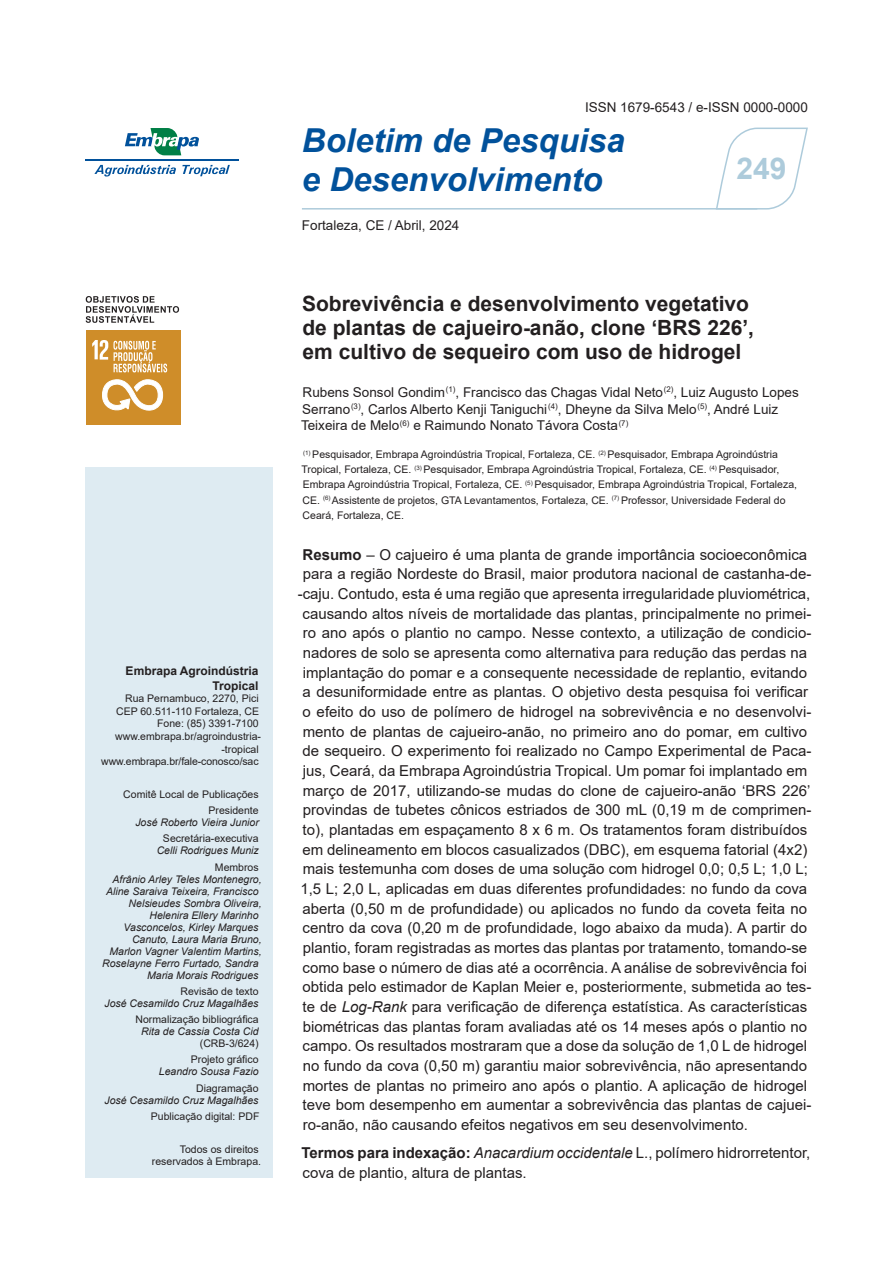
<style>
.page{position:relative;width:893px;height:1263px;background:#fff}
.page>*{position:absolute;margin:0;border:0;box-sizing:border-box;transform-origin:0 0}
.titulo_serie{font:italic 700 33px/39px "Arial";color:#01519b}
.numero_serie{font:700 30px "Arial";color:#adcbdb}
.titulo{font:700 21px/24.2px "Arial";color:#231f20}
.resumo{font:15px "Arial";color:#231f20}
.termos_indexacao{font:15px/19.6px "Arial";color:#231f20}
.autores{font:13.5px/16.6px "Arial";color:#231f20}
.issn{font:13.5px "Arial";color:#231f20}
.imprenta{font:13.5px "Arial";color:#231f20}
.cgpe{font:700 12px/14.4px "Arial";color:#231f20;text-align:right}
.autores_notas{font:10.5px/15.1px "Arial";color:#231f20}
.expediente{font:italic 10.5px/12px "Arial";color:#231f20;text-align:right}
.expediente-subtitulo{font:10.5px "Arial";color:#231f20}
.CREDITO_DIREITA{font:10.5px/12.6px "Arial";color:#231f20;text-align:right}
.expediente-2{font:10.5px "Arial";color:#231f20}
.expediente-espaco{font:10.5px/12px "Arial";color:#231f20;text-align:right}
.s1{font-style:normal}
.s2{font-weight:700}
.s3{font-style:italic}
</style>
<div class="page">
<hr style="left:302px;top:208px;width:455px;height:2px;background:#adcbdb">
<div style="left:85px;top:468px;width:187px;height:710px;background:#deebf2"></div>
<svg style="left:715px;top:127px;width:93px;height:83px"></svg>
<svg style="left:125px;top:128px;width:74px;height:27px"></svg>
<hr style="left:85px;top:160px;width:154px;height:1px;background:#01519b">
<svg style="left:94px;top:165px;width:136px;height:12px"></svg>
<div style="left:86px;top:330px;width:94px;height:94px;background:#cf8d29"></div>
<svg style="left:102px;top:379px;width:61px;height:32px"></svg>
<svg style="left:92px;top:340px;width:75px;height:32px"></svg>
<svg style="left:86px;top:296px;width:93px;height:27px"></svg>
<p class="cgpe" style="left:126px;top:664px;width:134px">Embrapa Agroindústria<br>Tropical</p>
<p class="expediente-2" style="left:125px;top:691px;width:135px">Rua Pernambuco, 2270, Pici</p>
<p class="CREDITO_DIREITA" style="left:116px;top:705px;width:144px">CEP 60.511-110 Fortaleza, CE</p>
<p class="CREDITO_DIREITA" style="left:157px;top:717px;width:103px">Fone: (85) 3391-7100</p>
<p class="CREDITO_DIREITA" style="left:115px;top:730px;width:147px">www.embrapa.br/agroindustria--tropical</p>
<p class="expediente-2" style="left:101px;top:754px;width:159px">www.embrapa.br/fale-conosco/sac</p>
<p class="expediente-espaco" style="left:123px;top:788px;width:137px">Comitê Local de Publicações</p>
<p class="expediente-subtitulo" style="left:208px;top:803px;width:52px">Presidente</p>
<p class="expediente" style="left:135px;top:816px;width:125px">José Roberto Vieira Junior</p>
<p class="expediente-subtitulo" style="left:163px;top:831px;width:97px">Secretária-executiva</p>
<p class="expediente" style="left:157px;top:845px;width:104px">Celli Rodrigues Muniz</p>
<p class="expediente-subtitulo" style="left:215px;top:860px;width:45px">Membros</p>
<p class="expediente" style="left:102px;top:873px;width:161px">Afrânio Arley Teles Montenegro,<br>Aline Saraiva Teixeira, Francisco<br>Nelsieudes Sombra Oliveira,<br>Helenira Ellery Marinho<br>Vasconcelos, Kirley Marques<br>Canuto, Laura Maria Bruno,<br>Marlon Vagner Valentim Martins,<br>Roselayne Ferro Furtado, Sandra<br>Maria Morais Rodrigues</p>
<p class="expediente-subtitulo" style="left:180px;top:984px;width:80px">Revisão de texto</p>
<p class="expediente" style="left:104px;top:997px;width:156px">José Cesamildo Cruz Magalhães</p>
<p class="expediente-subtitulo" style="left:136px;top:1012px;width:125px">Normalização bibliográfica</p>
<p class="expediente" style="left:141px;top:1025px;width:119px">Rita de Cassia Costa Cid <span class="s1">(CRB-3/624)</span></p>
<p class="expediente-subtitulo" style="left:191px;top:1052px;width:69px">Projeto gráfico</p>
<p class="expediente" style="left:159px;top:1066px;width:101px">Leandro Sousa Fazio</p>
<p class="expediente-subtitulo" style="left:196px;top:1081px;width:64px">Diagramação</p>
<p class="expediente" style="left:104px;top:1094px;width:156px">José Cesamildo Cruz Magalhães</p>
<p class="expediente-2" style="left:151px;top:1109px;width:110px">Publicação digital: PDF</p>
<p class="expediente-espaco" style="left:152px;top:1143px;width:111px">Todos os direitos reservados à Embrapa.</p>
<p class="issn" style="left:585px;top:98px;width:224px">ISSN 1679-6543 / e-ISSN 0000-0000</p>
<p class="titulo_serie" style="left:302px;top:122px;width:324px">Boletim de Pesquisa e Desenvolvimento</p>
<p class="imprenta" style="left:302px;top:216px;width:159px">Fortaleza, CE / Abril, 2024</p>
<p class="numero_serie" style="left:737px;top:147px;width:52px">249</p>
<p class="titulo" style="left:302px;top:291px;width:454px">Sobrevivência e desenvolvimento vegetativo de plantas de cajueiro-anão, clone ‘BRS 226’, em cultivo de sequeiro com uso de hidrogel</p>
<p class="autores" style="left:301px;top:384px;width:499px">Rubens Sonsol Gondim<sup>(1)</sup>, Francisco das Chagas Vidal Neto<sup>(2)</sup>, Luiz Augusto Lopes<br>Serrano<sup>(3)</sup>, Carlos Alberto Kenji Taniguchi<sup>(4)</sup>, Dheyne da Silva Melo<sup>(5)</sup>, André Luiz<br>Teixeira de Melo<sup>(6)</sup> e Raimundo Nonato Távora Costa<sup>(7)</sup></p>
<p class="autores_notas" style="left:302px;top:447px;width:497px"><sup>(1)</sup> Pesquisador, Embrapa Agroindústria Tropical, Fortaleza, CE. <sup>(2)</sup> Pesquisador, Embrapa Agroindústria Tropical, Fortaleza, CE. <sup>(3)</sup> Pesquisador, Embrapa Agroindústria Tropical, Fortaleza, CE. <sup>(4)</sup> Pesquisador, Embrapa Agroindústria Tropical, Fortaleza, CE. <sup>(5)</sup> Pesquisador, Embrapa Agroindústria Tropical, Fortaleza, CE. <sup>(6)</sup> Assistente de projetos, GTA Levantamentos, Fortaleza, CE. <sup>(7)</sup> Professor, Universidade Federal do Ceará, Fortaleza, CE.</p>
<p class="resumo" style="left:303px;top:544px;width:506px"><span class="s2">Resumo</span> – O cajueiro é uma planta de grande importância socioeconômica</p>
<p class="resumo" style="left:303px;top:564px;width:510px">para a região Nordeste do Brasil, maior produtora nacional de castanha-de-</p>
<p class="resumo" style="left:298px;top:583px;width:514px">-caju. Contudo, esta é uma região que apresenta irregularidade pluviométrica,</p>
<p class="resumo" style="left:302px;top:603px;width:510px">causando altos níveis de mortalidade das plantas, principalmente no primei-</p>
<p class="resumo" style="left:303px;top:623px;width:510px">ro ano após o plantio no campo. Nesse contexto, a utilização de condicio-</p>
<p class="resumo" style="left:303px;top:642px;width:506px">nadores de solo se apresenta como alternativa para redução das perdas na</p>
<p class="resumo" style="left:303px;top:662px;width:506px">implantação do pomar e a consequente necessidade de replantio, evitando</p>
<p class="resumo" style="left:303px;top:682px;width:507px">a desuniformidade entre as plantas. O objetivo desta pesquisa foi verificar</p>
<p class="resumo" style="left:303px;top:701px;width:510px">o efeito do uso de polímero de hidrogel na sobrevivência e no desenvolvi-</p>
<p class="resumo" style="left:303px;top:721px;width:506px">mento de plantas de cajueiro-anão, no primeiro ano do pomar, em cultivo</p>
<p class="resumo" style="left:303px;top:741px;width:510px">de sequeiro. O experimento foi realizado no Campo Experimental de Paca-</p>
<p class="resumo" style="left:303px;top:760px;width:506px">jus, Ceará, da Embrapa Agroindústria Tropical. Um pomar foi implantado em</p>
<p class="resumo" style="left:303px;top:780px;width:509px">março de 2017, utilizando-se mudas do clone de cajueiro-anão ‘BRS 226’</p>
<p class="resumo" style="left:303px;top:800px;width:510px">provindas de tubetes cônicos estriados de 300 mL (0,19 m de comprimen-</p>
<p class="resumo" style="left:303px;top:819px;width:506px">to), plantadas em espaçamento 8 x 6 m. Os tratamentos foram distribuídos</p>
<p class="resumo" style="left:302px;top:839px;width:506px">em delineamento em blocos casualizados (DBC), em esquema fatorial (4x2)</p>
<p class="resumo" style="left:303px;top:859px;width:507px">mais testemunha com doses de uma solução com hidrogel 0,0; 0,5 L; 1,0 L;</p>
<p class="resumo" style="left:300px;top:878px;width:508px">1,5 L; 2,0 L, aplicadas em duas diferentes profundidades: no fundo da cova</p>
<p class="resumo" style="left:303px;top:898px;width:506px">aberta (0,50 m de profundidade) ou aplicados no fundo da coveta feita no</p>
<p class="resumo" style="left:302px;top:918px;width:506px">centro da cova (0,20 m de profundidade, logo abaixo da muda). A partir do</p>
<p class="resumo" style="left:303px;top:937px;width:506px">plantio, foram registradas as mortes das plantas por tratamento, tomando-se</p>
<p class="resumo" style="left:302px;top:957px;width:506px">como base o número de dias até a ocorrência. A análise de sobrevivência foi</p>
<p class="resumo" style="left:303px;top:977px;width:510px">obtida pelo estimador de Kaplan Meier e, posteriormente, submetida ao tes-</p>
<p class="resumo" style="left:303px;top:996px;width:506px">te de <span class="s3">Log-Rank</span> para verificação de diferença estatística. As características</p>
<p class="resumo" style="left:303px;top:1016px;width:506px">biométricas das plantas foram avaliadas até os 14 meses após o plantio no</p>
<p class="resumo" style="left:302px;top:1036px;width:506px">campo. Os resultados mostraram que a dose da solução de 1,0 L de hidrogel</p>
<p class="resumo" style="left:303px;top:1055px;width:506px">no fundo da cova (0,50 m) garantiu maior sobrevivência, não apresentando</p>
<p class="resumo" style="left:303px;top:1075px;width:506px">mortes de plantas no primeiro ano após o plantio. A aplicação de hidrogel</p>
<p class="resumo" style="left:303px;top:1095px;width:510px">teve bom desempenho em aumentar a sobrevivência das plantas de cajuei-</p>
<p class="resumo" style="left:303px;top:1114px;width:447px">ro-anão, não causando efeitos negativos em seu desenvolvimento.</p>
<p class="termos_indexacao" style="left:301px;top:1143px;width:510px"><span class="s2">Termos para indexação:</span> <span class="s3">Anacardium occidentale</span> L., polímero hidrorretentor, cova de plantio, altura de plantas.</p>
</div>
